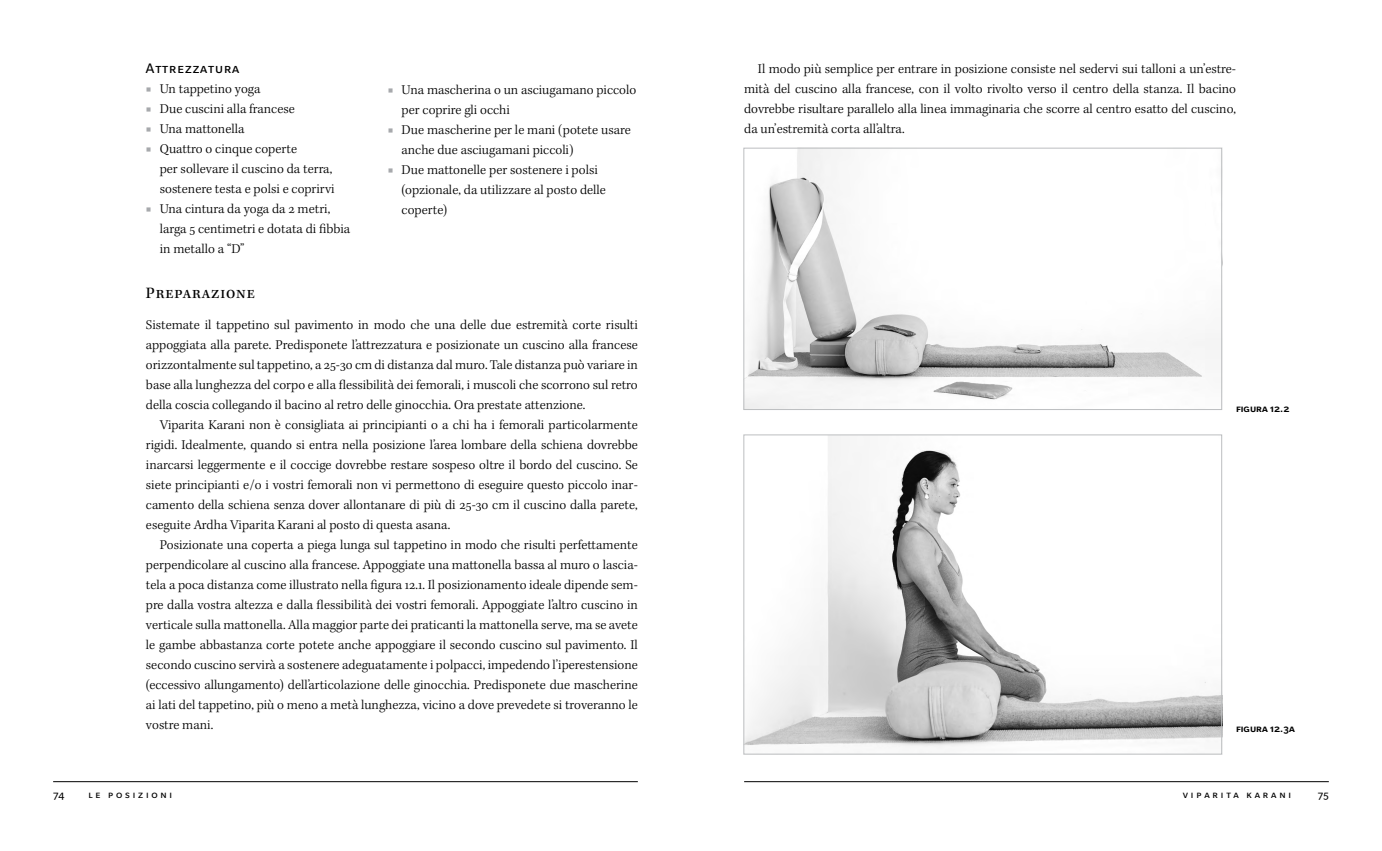
<style>
.page{position:relative;width:1382px;height:851px;background:#fff}
.page>*{position:absolute;margin:0;border:0;box-sizing:border-box;transform-origin:0 0}
.t1{font:16.25px "Kepler Std";letter-spacing:.05em;color:#000}
.t2{font:15px "Slate Std";letter-spacing:.06em;color:#000}
.t3{font:300 13.75px/20px "Kepler Std";letter-spacing:.005em;color:#000}
.t4{font:11.25px "Slate Std";letter-spacing:.25em;color:#000}
.t5{font:500 11.25px "Slate Std";color:#000}
.s1{color:#a7a9ac}
</style>
<div class="page">
<hr style="left:53px;top:781px;width:585px;height:1px;background:#000">
<hr style="left:744px;top:781px;width:585px;height:1px;background:#000">
<img style="left:745px;top:150px;width:475px;height:258px">
<div style="left:743px;top:148px;width:479px;height:262px;border:1px solid #bcbec0"></div>
<img style="left:745px;top:436px;width:475px;height:312px">
<div style="left:743px;top:434px;width:479px;height:320px;border:1px solid #bcbec0"></div>
<p class="t2" style="left:146px;top:61px;width:95px">Attrezzatura</p>
<p class="t3" style="left:146px;top:79px;width:116px"><span class="s1">■</span> Un tappetino yoga</p>
<p class="t3" style="left:146px;top:99px;width:150px"><span class="s1">■</span> Due cuscini alla francese</p>
<p class="t3" style="left:146px;top:119px;width:100px"><span class="s1">■</span> Una mattonella</p>
<p class="t3" style="left:160px;top:139px;width:176px;text-indent:-14px"><span class="s1">■</span> Quattro o cinque coperte<br>per sollevare il cuscino da terra, sostenere testa e polsi e coprirvi</p>
<p class="t3" style="left:160px;top:199px;width:192px;text-indent:-14px"><span class="s1">■</span> Una cintura da yoga da 2 metri, larga 5 centimetri e dotata di fibbia in metallo a “D”</p>
<p class="t3" style="left:402px;top:80px;width:236px;text-indent:-14px"><span class="s1">■</span> Una mascherina o un asciugamano piccolo per coprire gli occhi</p>
<p class="t3" style="left:402px;top:120px;width:231px;text-indent:-14px"><span class="s1">■</span> Due mascherine per le mani (potete usare anche due asciugamani piccoli)</p>
<p class="t3" style="left:402px;top:160px;width:206px;text-indent:-14px"><span class="s1">■</span> Due mattonelle per sostenere i polsi (opzionale, da utilizzare al posto delle coperte)</p>
<p class="t1" style="left:146px;top:284px;width:110px">Preparazione</p>
<p class="t3" style="left:146px;top:315px;width:493px;text-align:justify">Sistemate il tappetino sul pavimento in modo che una delle due estremità corte risulti appoggiata alla parete. Predisponete l’attrezzatura e posizionate un cuscino alla francese orizzontalmente sul tappetino, a 25-30 cm di distanza dal muro. Tale distanza può variare in base alla lunghezza del corpo e alla flessibilità dei femorali, i muscoli che scorrono sul retro della coscia collegando il bacino al retro delle ginocchia. Ora prestate attenzione.</p>
<p class="t3" style="left:146px;top:415px;width:493px;text-align:justify;text-indent:14px">Viparita Karani non è consigliata ai principianti o a chi ha i femorali particolarmente rigidi. Idealmente, quando si entra nella posizione l’area lombare della schiena dovrebbe inarcarsi leggermente e il coccige dovrebbe restare sospeso oltre il bordo del cuscino. Se siete principianti e/o i vostri femorali non vi permettono di eseguire questo piccolo inar&shy;camento della schiena senza dover allontanare di più di 25-30 cm il cuscino dalla parete, eseguite Ardha Viparita Karani al posto di questa asana.</p>
<p class="t3" style="left:146px;top:535px;width:493px;text-align:justify;text-indent:14px">Posizionate una coperta a piega lunga sul tappetino in modo che risulti perfettamente perpendicolare al cuscino alla francese. Appoggiate una mattonella bassa al muro o lascia&shy;tela a poca distanza come illustrato nella figura 12.1. Il posizionamento ideale dipende sem&shy;pre dalla vostra altezza e dalla flessibilità dei vostri femorali. Appoggiate l’altro cuscino in verticale sulla mattonella. Alla maggior parte dei praticanti la mattonella serve, ma se avete le gambe abbastanza corte potete anche appoggiare il secondo cuscino sul pavimento. Il secondo cuscino servirà a sostenere adeguatamente i polpacci, impedendo l’iperestensione (eccessivo allungamento) dell’articolazione delle ginocchia. Predisponete due mascherine ai lati del tappetino, più o meno a metà lunghezza, vicino a dove prevedete si troveranno le vostre mani.</p>
<p class="t3" style="left:744px;top:59px;width:493px;text-align:justify;text-indent:14px">Il modo più semplice per entrare in posizione consiste nel sedervi sui talloni a un’estre&shy;mità del cuscino alla francese, con il volto rivolto verso il centro della stanza. Il bacino dovrebbe risultare parallelo alla linea immaginaria che scorre al centro esatto del cuscino, da un’estremità corta all’altra.</p>
<p class="t5" style="left:1236px;top:402px;width:55px">figura 12.2</p>
<p class="t5" style="left:1236px;top:722px;width:60px">figura 12.3a</p>
<p class="t4" style="left:53px;top:788px;width:13px">74</p>
<p class="t4" style="left:88px;top:788px;width:85px">le posizioni</p>
<p class="t4" style="left:1183px;top:788px;width:110px">viparita karani</p>
<p class="t4" style="left:1318px;top:788px;width:13px">75</p>
</div>
